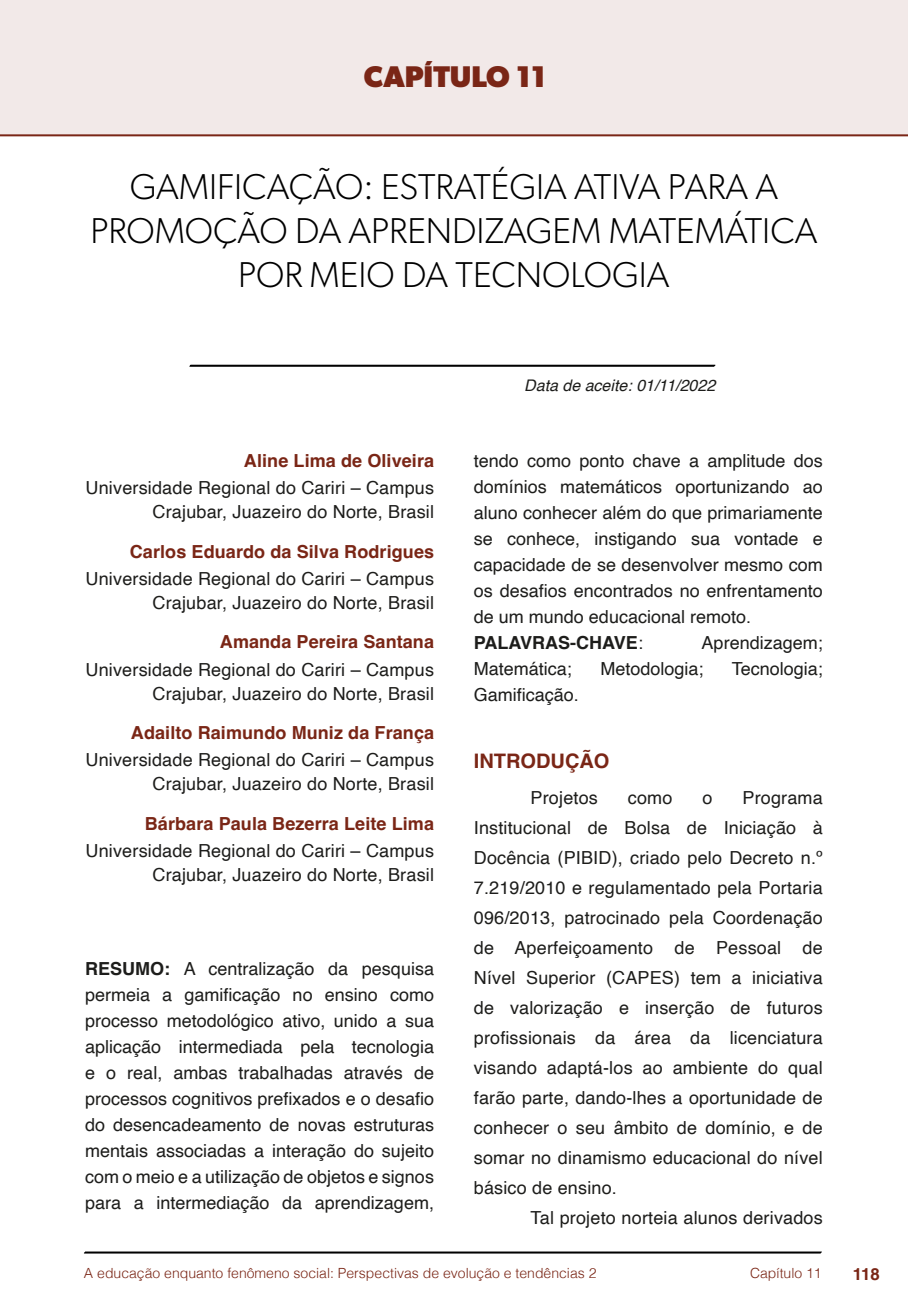
<style>
.page{position:relative;width:908px;height:1304px;background:#fff}
.page>*{position:absolute;margin:0;border:0;box-sizing:border-box;transform-origin:0 0}
.t1{font:300 36px/44px "Gibson";color:#000;text-align:center}
.t2{font:700 30px "Gibson";color:#7a2616}
.t3{font:700 20px "Helvetica";color:#7a2616}
.t4{font:18px/26px "Helvetica";letter-spacing:.01em;color:#1d1d1b;text-align:right}
.t5{font:700 18px "Helvetica";letter-spacing:.005em;color:#7a2616}
.t6{font:700 16.8px "Helvetica";color:#7a2616}
.t7{font:italic 16px "Helvetica";color:#1d1d1b}
.t8{font:300 14px "Helvetica";color:#7a2616}
.s1{font-weight:700}
</style>
<div class="page">
<svg style="left:84px;top:1251px;width:737px;height:3px;background:#515151"></svg>
<svg style="left:189px;top:364px;width:526px;height:3px;background:#4f4f4f"></svg>
<div style="left:0;top:0;width:907px;height:136px;background:#f2e9e8"></div>
<div style="left:44px;top:72px;width:68px;height:61px;background:#f2e9e8"></div>
<h2 class="t2" style="left:364px;top:58px;width:183px">CAPÍTULO 11</h2>
<h1 class="t1" style="left:90px;top:164px;width:728px">GAMIFICAÇÃO: ESTRATÉGIA ATIVA PARA A<br>PROMOÇÃO DA APRENDIZAGEM MATEMÁTICA<br>POR MEIO DA TECNOLOGIA</h1>
<p class="t5" style="left:244px;top:450px;width:191px">Aline Lima de Oliveira</p>
<p class="t4" style="left:86px;top:477px;width:350px;line-height:24px">Universidade Regional do Cariri – Campus<br>Crajubar, Juazeiro do Norte, Brasil</p>
<p class="t5" style="left:130px;top:540px;width:305px">Carlos Eduardo da Silva Rodrigues</p>
<p class="t4" style="left:86px;top:567px;width:350px;line-height:24px">Universidade Regional do Cariri – Campus<br>Crajubar, Juazeiro do Norte, Brasil</p>
<p class="t5" style="left:220px;top:631px;width:215px">Amanda Pereira Santana</p>
<p class="t4" style="left:85px;top:658px;width:350px;line-height:24px">Universidade Regional do Cariri – Campus<br>Crajubar, Juazeiro do Norte, Brasil</p>
<p class="t5" style="left:131px;top:722px;width:304px">Adailto Raimundo Muniz da França</p>
<p class="t4" style="left:85px;top:749px;width:350px;line-height:24px">Universidade Regional do Cariri – Campus<br>Crajubar, Juazeiro do Norte, Brasil</p>
<p class="t5" style="left:145px;top:812px;width:290px">Bárbara Paula Bezerra Leite Lima</p>
<p class="t4" style="left:85px;top:839px;width:350px;line-height:24px">Universidade Regional do Cariri – Campus<br>Crajubar, Juazeiro do Norte, Brasil</p>
<p class="t4" style="left:85px;top:956px;width:350px;text-align:justify"><span class="s1">RESUMO:</span> A centralização da pesquisa permeia a gamificação no ensino como processo metodológico ativo, unido a sua aplicação intermediada pela tecnologia e o real, ambas trabalhadas através de processos cognitivos prefixados e o desafio do desencadeamento de novas estruturas mentais associadas a interação do sujeito com o meio e a utilização de objetos e signos para a intermediação da aprendizagem,</p>
<p class="t7" style="left:524px;top:373px;width:192px">Data de aceite: 01/11/2022</p>
<p class="t4" style="left:473px;top:448px;width:350px;text-align:left">tendo como ponto chave a amplitude dos domínios matemáticos oportunizando ao aluno conhecer além do que primariamente se conhece, instigando sua vontade e capacidade de se desenvolver mesmo com os desafios encontrados no enfrentamento de um mundo educacional remoto.<br><span class="s1">PALAVRAS-CHAVE</span>:</p>
<p class="t4" style="left:701px;top:630px;width:123px">Aprendizagem;</p>
<p class="t4" style="left:473px;top:656px;width:100px">Matemática;</p>
<p class="t4" style="left:600px;top:656px;width:105px">Metodologia;</p>
<p class="t4" style="left:731px;top:656px;width:93px">Tecnologia;</p>
<p class="t4" style="left:473px;top:682px;width:107px">Gamificação.</p>
<p class="t3" style="left:473px;top:749px;width:137px">INTRODUÇÃO</p>
<p class="t4" style="left:530px;top:785px;width:69px">Projetos</p>
<p class="t4" style="left:627px;top:785px;width:46px">como</p>
<p class="t4" style="left:702px;top:785px;width:12px">o</p>
<p class="t4" style="left:473px;top:783px;width:350px;line-height:30px;text-align:justify;text-indent:268px">Programa Institucional de Bolsa de Iniciação à Docência (PIBID), criado pelo Decreto n.º 7.219/2010 e regulamentado pela Portaria 096/2013, patrocinado pela Coordenação de Aperfeiçoamento de Pessoal de Nível Superior (CAPES) tem a iniciativa de valorização e inserção de futuros profissionais da área da licenciatura visando adaptá-los ao ambiente do qual farão parte, dando-lhes a oportunidade de conhecer o seu âmbito de domínio, e de somar no dinamismo educacional do nível básico de ensino.</p>
<p class="t4" style="left:530px;top:1205px;width:293px">Tal projeto norteia alunos derivados</p>
<p class="t8" style="left:84px;top:1261px;width:514px">A educação enquanto fenômeno social: Perspectivas de evolução e tendências 2</p>
<p class="t8" style="left:749px;top:1261px;width:73px">Capítulo 11</p>
<p class="t6" style="left:852px;top:1264px;width:29px">118</p>
</div>
